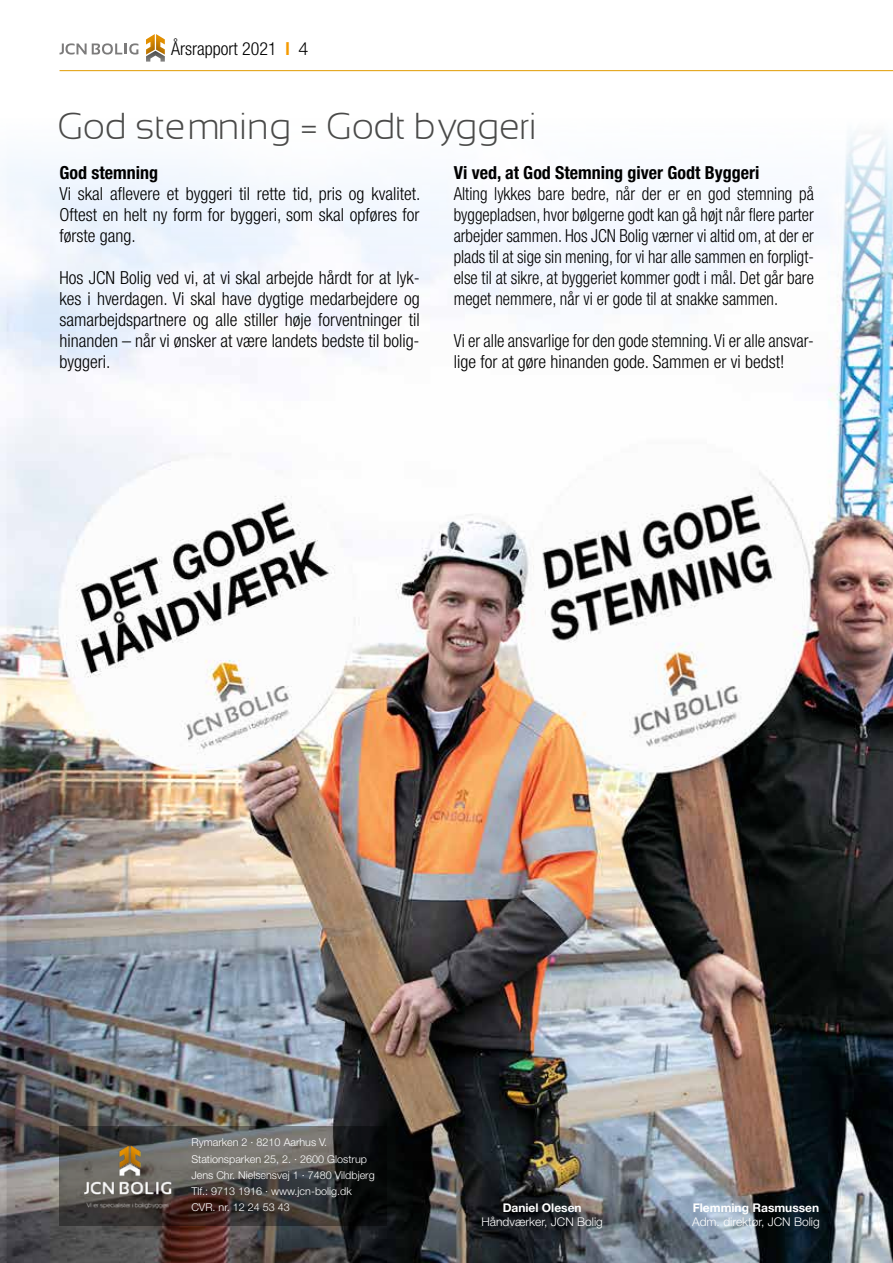
<style>
.page{position:relative;width:893px;height:1263px;background:#fff}
.page>*{position:absolute;margin:0;border:0;box-sizing:border-box;transform-origin:0 0}
.t1{font:300 37.5px "Sansation";color:#4a4a49}
.t2{font:300 condensed 18px/21px "Helvetica Neue LT Std";color:#000;text-align:justify}
.t3{font:300 condensed 18px/21px "Helvetica Neue LT Std";color:#000;text-align:justify;scale:.94 1}
.t4{font:300 condensed 18px/21px "Helvetica Neue LT Std";color:#000;scale:.96 1}
.t5{font:700 condensed 18px "Helvetica Neue LT Std";color:#000}
.t6{font:300 12px "Helvetica Neue LT Std";color:#fff}
.t7{font:700 12px "Helvetica Neue LT Std";color:#fff}
.t8{font:300 10.8px/16.2px "Helvetica Neue LT Std";color:#fff}
.s1{font-weight:700;color:#f59a00}
.s2{font-stretch:normal}
</style>
<div class="page">
<img style="left:0;top:131px;width:893px;height:1132px">
<svg style="left:146px;top:34px;width:19px;height:28px"></svg>
<svg style="left:60px;top:43px;width:78px;height:12px"></svg>
<hr style="left:60px;top:70px;width:833px;height:1px;background:#e19c00">
<svg style="left:60px;top:1126px;width:327px;height:100px;background:#43403e"></svg>
<img style="left:77px;top:1136px;width:103px;height:79px">
<p class="t2" style="left:171px;top:38px;width:139px">Årsrapport 2021 <span class="s1">l</span> <span class="s2">4</span></p>
<h1 class="t1" style="left:60px;top:105px;width:481px">God stemning = Godt byggeri</h1>
<p class="t5" style="left:60px;top:162px;width:100px">God stemning</p>
<p class="t2" style="left:60px;top:183px;width:362px">Vi skal aflevere et byggeri til rette tid, pris og kvalitet.<br>Oftest en helt ny form for byggeri, som skal opføres for første gang.</p>
<p class="t2" style="left:60px;top:267px;width:362px">Hos JCN Bolig ved vi, at vi skal arbejde hårdt for at lyk&shy;kes i hverdagen. Vi skal have dygtige medarbejdere og samarbejdspartnere og alle stiller høje forventninger til hinanden – når vi ønsker at være landets bedste til bolig&shy;byggeri.</p>
<p class="t5" style="left:454px;top:162px;width:307px">Vi ved, at God Stemning giver Godt Byggeri</p>
<p class="t3" style="left:454px;top:183px;width:385px">Alting lykkes bare bedre, når der er en god stemning på byggepladsen, hvor bølgerne godt kan gå højt når flere parter arbejder sammen. Hos JCN Bolig værner vi altid om, at der er plads til at sige sin mening, for vi har alle sammen en forpligt&shy;else til at sikre, at byggeriet kommer godt i mål. Det går bare meget nemmere, når vi er gode til at snakke sammen.</p>
<p class="t4" style="left:454px;top:330px;width:377px">Vi er alle ansvarlige for den gode stemning. Vi er alle ansvar&shy;lige for at gøre hinanden gode. Sammen er vi bedst!</p>
<p class="t8" style="left:191px;top:1134px;width:185px">Rymarken 2 · 8210 Aarhus V.<br>Stationsparken 25, 2. · 2600 Glostrup<br>Jens Chr. Nielsensvej 1 · 7480 Vildbjerg<br>Tlf.: 9713 1916 · www.jcn-bolig.dk<br>CVR. nr. 12 24 53 43</p>
<p class="t7" style="left:503px;top:1200px;width:81px">Daniel Olesen</p>
<p class="t6" style="left:481px;top:1214px;width:123px">Håndværker, JCN Bolig</p>
<p class="t7" style="left:693px;top:1200px;width:128px">Flemming Rasmussen</p>
<p class="t6" style="left:692px;top:1214px;width:129px">Adm. direktør, JCN Bolig</p>
</div>
